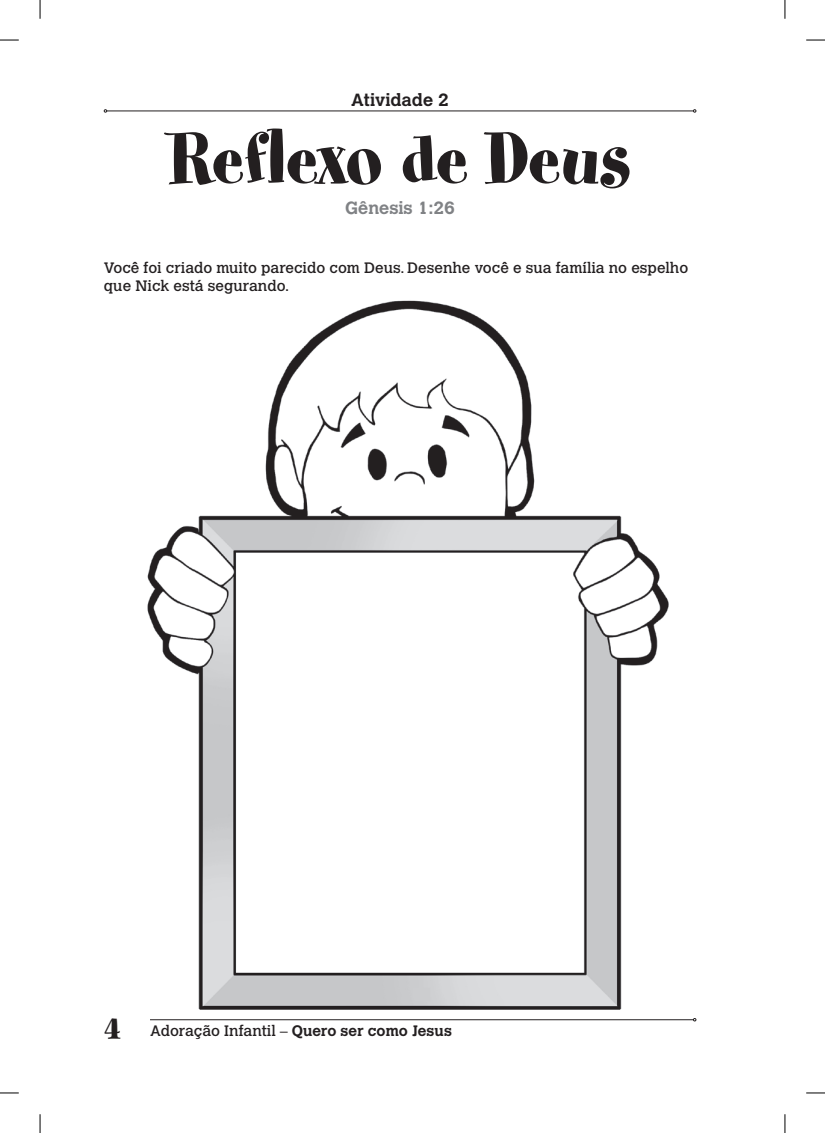
<style>
.page{position:relative;width:825px;height:1133px;background:#fff}
.page>*{position:absolute;margin:0;border:0;box-sizing:border-box;transform-origin:0 0}
.t1{font:37.5px "Spumoni LP Std";color:#231f20}
.t2{font:700 17.5px "Calvert MT Std";color:#808285}
.t3{font:700 17.5px "Calvert MT Std";color:#231f20}
.t4{font:15px/17.2px "Calvert MT Std";color:#231f20}
.s1{font-weight:700}
</style>
<div class="page">
<hr style="left:107px;top:111px;width:586px;height:1px;background:#231f20">
<hr style="left:150px;top:1019px;width:543px;height:1px;background:#231f20">
<img style="left:147px;top:300px;width:522px;height:709px">
<svg style="left:164px;top:128px;width:465px;height:60px"></svg>
<svg style="left:0;top:39px;width:19px;height:2px"></svg>
<svg style="left:806px;top:39px;width:18px;height:2px"></svg>
<svg style="left:0;top:1092px;width:19px;height:1px"></svg>
<svg style="left:806px;top:1092px;width:18px;height:1px"></svg>
<svg style="left:39px;top:0;width:2px;height:19px"></svg>
<svg style="left:39px;top:1114px;width:2px;height:18px"></svg>
<svg style="left:784px;top:0;width:1px;height:19px"></svg>
<svg style="left:784px;top:1114px;width:1px;height:18px"></svg>
<p class="t3" style="left:351px;top:89px;width:99px">Atividade 2</p>
<p class="t2" style="left:345px;top:197px;width:111px">Gênesis 1:26</p>
<p class="t4" style="left:104px;top:260px;width:585px">Você foi criado muito parecido com Deus. Desenhe você e sua família no espelho que Nick está segurando.</p>
<p class="t1" style="left:104px;top:1008px;width:18px">4</p>
<p class="t4" style="left:150px;top:1022px;width:303px">Adoração Infantil – <span class="s1">Quero ser como Jesus</span></p>
</div>
